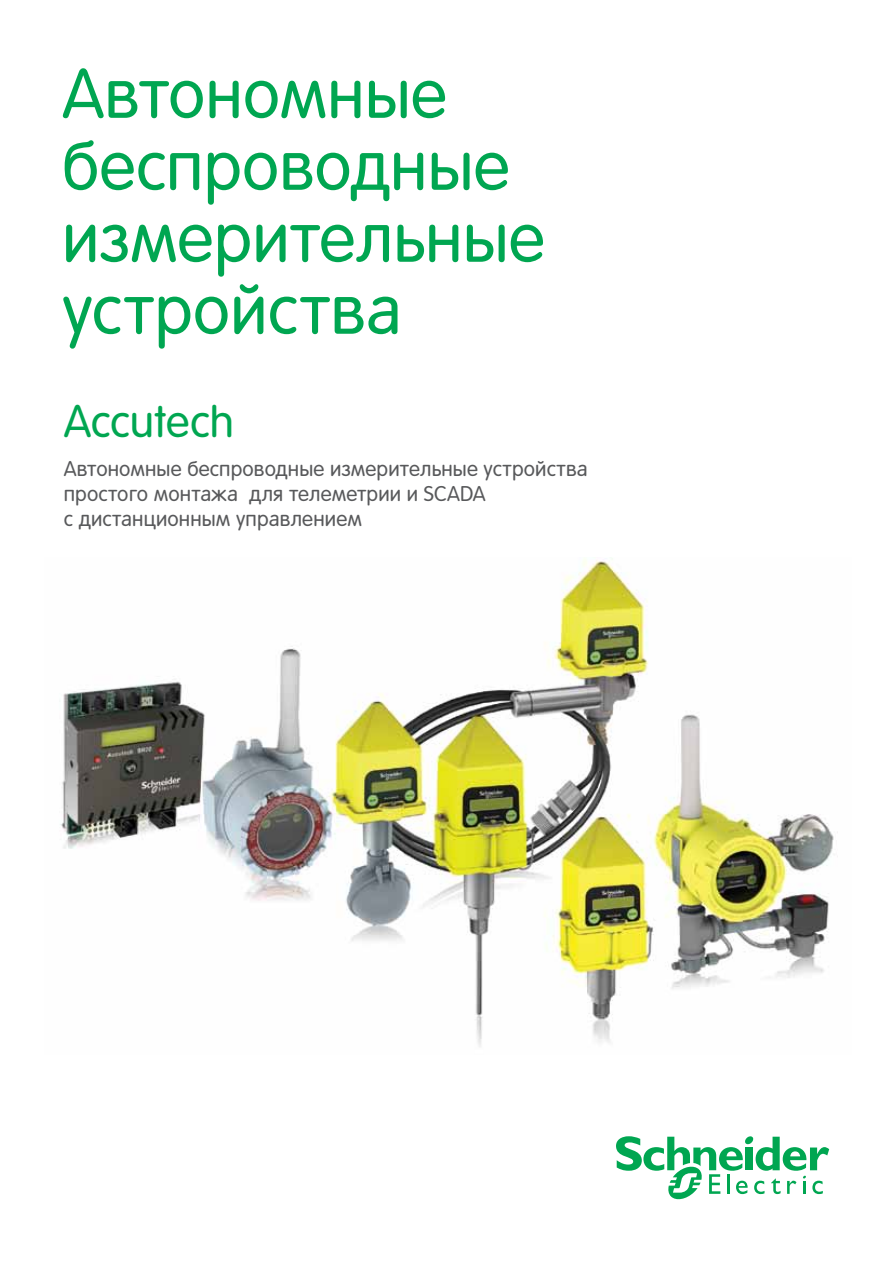
<style>
.page{position:relative;width:893px;height:1263px;background:#fff}
.page>*{position:absolute;margin:0;border:0;box-sizing:border-box;transform-origin:0 0}
.t1{font:69px/72px "Rotonda";letter-spacing:.005em;color:#00a651}
.t2{font:45px "Rotonda";letter-spacing:-.005em;color:#00a651}
.t3{font:21px/25.2px "Rotonda";letter-spacing:.01em;color:#58595b}
</style>
<div class="page">
<img style="left:60px;top:559px;width:778px;height:488px">
<svg style="left:616px;top:1136px;width:213px;height:63px"></svg>
<h1 class="t1" style="left:62px;top:58px;width:484px">Автономные беспроводные измерительные устройства</h1>
<h2 class="t2" style="left:64px;top:396px;width:172px">Accutech</h2>
<p class="t3" style="left:64px;top:456px;width:525px">Автономные беспроводные измерительные устройства простого монтажа для телеметрии и SCADA<br>с дистанционным управлением</p>
</div>
